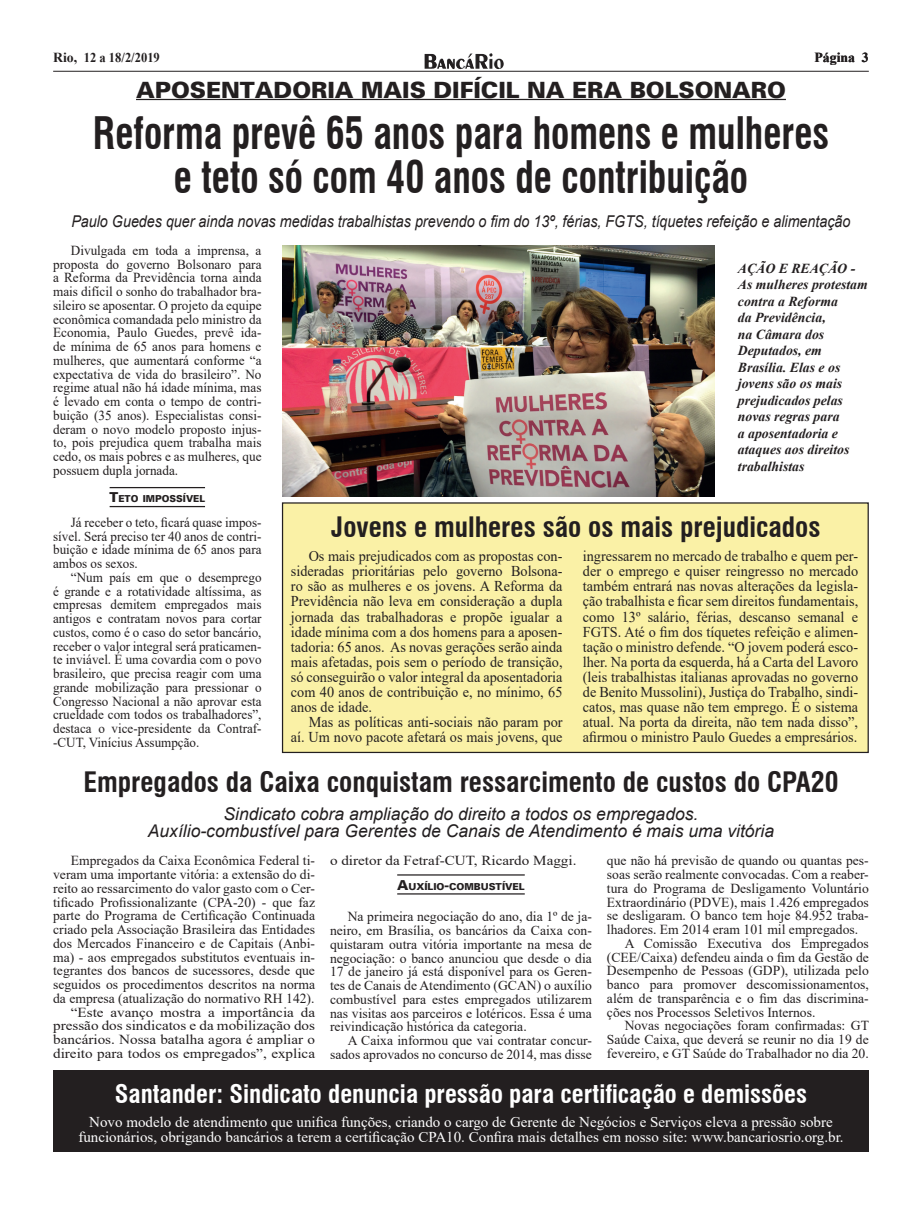
<style>
.page{position:relative;width:922px;height:1205px;background:#fff}
.page>*{position:absolute;margin:0;border:0;box-sizing:border-box;transform-origin:0 0}
.t1{font:700 condensed 43.75px/43.8px "Swiss 721 BT";color:#231f20;text-align:center;scale:.87 1}
.t2{font:700 condensed 27.5px "Swiss 721 BT";color:#231f20}
.t3{font:700 condensed 25px "Swiss 721 BT";color:#fff}
.t4{font:22.5px "USA Black Plain";color:#231f20}
.t5{font:italic 17.5px/17.5px "Arial";color:#231f20;text-align:center}
.t6{font:italic 16.25px "Arial";color:#231f20;scale:.88 1}
.t7{font:15px/15px "Times New Roman";color:#231f20;text-align:justify;scale:.95 1}
.t8{font:15px/15px "Times New Roman";color:#fff;text-align:center}
.t9{font:13.75px/13.8px "Times New Roman";color:#231f20;text-align:right}
.t10{font:13.75px/13.8px "Times New Roman";color:#231f20;text-align:justify;scale:.96 1}
.t11{font:13.75px/13.8px "Times New Roman";color:#231f20;text-align:justify;scale:.95 1}
.t12{font:italic 700 13.75px/16.5px "Times New Roman";color:#231f20}
.t13{font:13.75px "Times New Roman";color:#231f20;scale:1.1 1}
.t14{font:700 13.75px "Times New Roman";color:#231f20}
.t15{font:700 13.5px "Times New Roman";color:#231f20;scale:.93 1}
.t16{font:9.62px "USA Black Plain";color:#231f20}
.t17{font:9.62px "USA Black Plain";color:#231f20;scale:.96 1}
.s1{font-size:13.75px}
</style>
<div class="page">
<hr style="left:53px;top:71px;width:815px;height:1px;background:#231f20">
<img style="left:424px;top:53px;width:68px;height:16px">
<div style="left:53px;top:1070px;width:815px;height:82px;background:#231f20"></div>
<div style="left:282px;top:503px;width:586px;height:249px;background:#faf1a6"></div>
<div style="left:282px;top:502px;width:586px;height:251px;border:1px solid #231f20"></div>
<hr style="left:110px;top:487px;width:95px;height:1px;background:#231f20">
<hr style="left:110px;top:506px;width:95px;height:1px;background:#231f20">
<hr style="left:136px;top:99px;width:649px;height:1px;background:#231f20">
<img style="left:283px;top:245px;width:431px;height:251px">
<hr style="left:397px;top:874px;width:127px;height:1px;background:#231f20">
<hr style="left:397px;top:893px;width:127px;height:1px;background:#231f20">
<p class="t15" style="left:53px;top:48px;width:116px"><span class="s1">Rio,</span> 12 a 18/2/2019</p>
<p class="t14" style="left:814px;top:48px;width:56px">Página 3</p>
<h3 class="t4" style="left:136px;top:76px;width:651px">APOSENTADORIA MAIS DIFÍCIL NA ERA BOLSONARO</h3>
<h1 class="t1" style="left:93px;top:111px;width:847px">Reforma prevê 65 anos para homens e mulheres e teto só com 40 anos de contribuição</h1>
<p class="t6" style="left:71px;top:211px;width:886px">Paulo Guedes quer ainda novas medidas trabalhistas prevendo o fim do 13º, férias, FGTS, tíquetes refeição e alimentação</p>
<p class="t10" style="left:53px;top:243px;width:218px;text-indent:18px">Divulgada em toda a imprensa, a proposta do governo Bolsonaro para a Reforma da Previdência torna ainda mais difícil o sonho do trabalhador bra&shy;sileiro se aposentar. O projeto da equipe econômica comandada pelo ministro da Economia, Paulo Guedes, prevê ida&shy;de mínima de 65 anos para homens e mulheres, que aumentará conforme “a expectativa de vida do brasileiro”. No regime atual não há idade mínima, mas é levado em conta o tempo de contri&shy;buição (35 anos). Especialistas consi&shy;deram o novo modelo proposto injus&shy;to, pois prejudica quem trabalha mais cedo, os mais pobres e as mulheres, que possuem dupla jornada.</p>
<p class="t17" style="left:110px;top:493px;width:101px"><span class="s1">T</span>ETO IMPOSSÍVEL</p>
<p class="t11" style="left:53px;top:515px;width:221px;text-indent:18px">Já receber o teto, ficará quase impos&shy;sível. Será preciso ter 40 anos de contri&shy;buição e idade mínima de 65 anos para ambos os sexos.</p>
<p class="t11" style="left:53px;top:570px;width:221px;text-indent:18px">“Num país em que o desemprego é grande e a rotatividade altíssima, as empresas demitem empregados mais antigos e contratam novos para cortar custos, como é o caso do setor bancário, receber o valor integral será praticamen&shy;te inviável. É uma covardia com o povo brasileiro, que precisa reagir com uma grande mobilização para pressionar o Congresso Nacional a não aprovar esta crueldade com todos os trabalhadores”, destaca o vice-presidente da Contraf--CUT, Vinícius Assumpção.</p>
<p class="t12" style="left:737px;top:259px;width:131px">AÇÃO E REAÇÃO -<br>As mulheres protestam contra a Reforma<br>da Previdência,<br>na Câmara dos<br>Deputados, em<br>Brasília. Elas e os jovens são os mais prejudicados pelas novas regras para<br>a aposentadoria e ataques aos direitos trabalhistas</p>
<h2 class="t2" style="left:331px;top:510px;width:490px">Jovens e mulheres são os mais prejudicados</h2>
<p class="t7" style="left:291px;top:548px;width:287px;text-indent:18px">Os mais prejudicados com as propostas con&shy;sideradas prioritárias pelo governo Bolsona&shy;ro são as mulheres e os jovens. A Reforma da Previdência não leva em consideração a dupla jornada das trabalhadoras e propõe igualar a idade mínima com a dos homens para a aposen&shy;tadoria: 65 anos. As novas gerações serão ainda mais afetadas, pois sem o período de transição, só conseguirão o valor integral da aposentadoria com 40 anos de contribuição e, no mínimo, 65 anos de idade.</p>
<p class="t7" style="left:291px;top:713px;width:287px;text-align:right">Mas as políticas anti-sociais não param por<br>aí. Um novo pacote afetará os mais jovens, que</p>
<p class="t7" style="left:582px;top:548px;width:291px">ingressarem no mercado de trabalho e quem per&shy;der o emprego e quiser reingresso no mercado também entrará nas novas alterações da legisla&shy;ção trabalhista e ficar sem direitos fundamentais, como 13º salário, férias, descanso semanal e FGTS. Até o fim dos tíquetes refeição e alimen&shy;tação o ministro defende. “O jovem poderá esco&shy;lher. Na porta da esquerda, há a Carta del Lavoro (leis trabalhistas italianas aprovadas no governo de Benito Mussolini), Justiça do Trabalho, sindi&shy;catos, mas quase não tem emprego. É o sistema atual. Na porta da direita, não tem nada disso”, afirmou o ministro Paulo Guedes a empresários.</p>
<h2 class="t2" style="left:83px;top:765px;width:756px">Empregados da Caixa conquistam ressarcimento de custos do CPA20</h2>
<p class="t5" style="left:148px;top:805px;width:627px">Sindicato cobra ampliação do direito a todos os empregados.<br>Auxílio-combustível para Gerentes de Canais de Atendimento é mais uma vitória</p>
<p class="t13" style="left:330px;top:851px;width:225px">o diretor da Fetraf-CUT, Ricardo Maggi.</p>
<p class="t16" style="left:397px;top:880px;width:129px"><span class="s1">A</span>UXÍLIO<span class="s1">-</span>COMBUSTÍVEL</p>
<p class="t9" style="left:330px;top:909px;width:263px;text-align:justify;text-indent:18px">Na primeira negociação do ano, dia 1º de ja&shy;neiro, em Brasília, os bancários da Caixa con&shy;quistaram outra vitória importante na mesa de negociação: o banco anunciou que desde o dia 17 de janeiro já está disponível para os Geren&shy;tes de Canais de Atendimento (GCAN) o auxílio combustível para estes empregados utilizarem nas visitas aos parceiros e lotéricos. Essa é uma reivindicação histórica da categoria.</p>
<p class="t9" style="left:330px;top:1033px;width:263px">A Caixa informou que vai contratar concur&shy;sados aprovados no concurso de 2014, mas disse</p>
<p class="t9" style="left:606px;top:853px;width:263px">que não há previsão de quando ou quantas pes-</p>
<p class="t9" style="left:606px;top:867px;width:263px">soas serão realmente convocadas. Com a reaber-</p>
<p class="t9" style="left:606px;top:881px;width:263px">tura do Programa de Desligamento Voluntário</p>
<p class="t9" style="left:606px;top:895px;width:263px">Extraordinário (PDVE), mais 1.426 empregados</p>
<p class="t9" style="left:606px;top:908px;width:263px">se desligaram. O banco tem hoje 84.952 traba-</p>
<p class="t9" style="left:606px;top:922px;width:253px">lhadores. Em 2014 eram 101 mil empregados.</p>
<p class="t9" style="left:624px;top:936px;width:245px">A Comissão Executiva dos Empregados</p>
<p class="t9" style="left:606px;top:950px;width:263px">(CEE/Caixa) defendeu ainda o fim da Gestão de</p>
<p class="t9" style="left:606px;top:963px;width:263px">Desempenho de Pessoas (GDP), utilizada pelo</p>
<p class="t9" style="left:606px;top:977px;width:263px">banco para promover descomissionamentos,</p>
<p class="t9" style="left:606px;top:991px;width:263px">além de transparência e o fim das discrimina-</p>
<p class="t9" style="left:606px;top:1005px;width:210px">ções nos Processos Seletivos Internos.</p>
<p class="t9" style="left:624px;top:1018px;width:246px">Novas negociações foram confirmadas: GT</p>
<p class="t9" style="left:606px;top:1032px;width:263px">Saúde Caixa, que deverá se reunir no dia 19 de</p>
<p class="t9" style="left:606px;top:1046px;width:263px">fevereiro, e GT Saúde do Trabalhador no dia 20.</p>
<h3 class="t3" style="left:115px;top:1078px;width:693px">Santander: Sindicato denuncia pressão para certificação e demissões</h3>
<p class="t8" style="left:78px;top:1113px;width:766px">Novo modelo de atendimento que unifica funções, criando o cargo de Gerente de Negócios e Serviços eleva a pressão sobre funcionários, obrigando bancários a terem a certificação CPA10. Confira mais detalhes em nosso site: www.bancariosrio.org.br.</p>
<p class="t9" style="left:53px;top:853px;width:263px">Empregados da Caixa Econômica Federal ti&shy;veram uma importante vitória: a extensão do di&shy;reito ao ressarcimento do valor gasto com o Cer&shy;tificado Profissionalizante (CPA-20) - que faz parte do Programa de Certificação Continuada criado pela Associação Brasileira das Entidades dos Mercados Financeiro e de Capitais (Anbi&shy;ma) - aos empregados substitutos eventuais in&shy;tegrantes dos bancos de sucessores, desde que seguidos os procedimentos descritos na norma da empresa (atualização do normativo RH 142). “Este avanço mostra a importância da pressão dos sindicatos e da mobilização dos bancários. Nossa batalha agora é ampliar o direito para todos os empregados”, explica</p>
</div>
